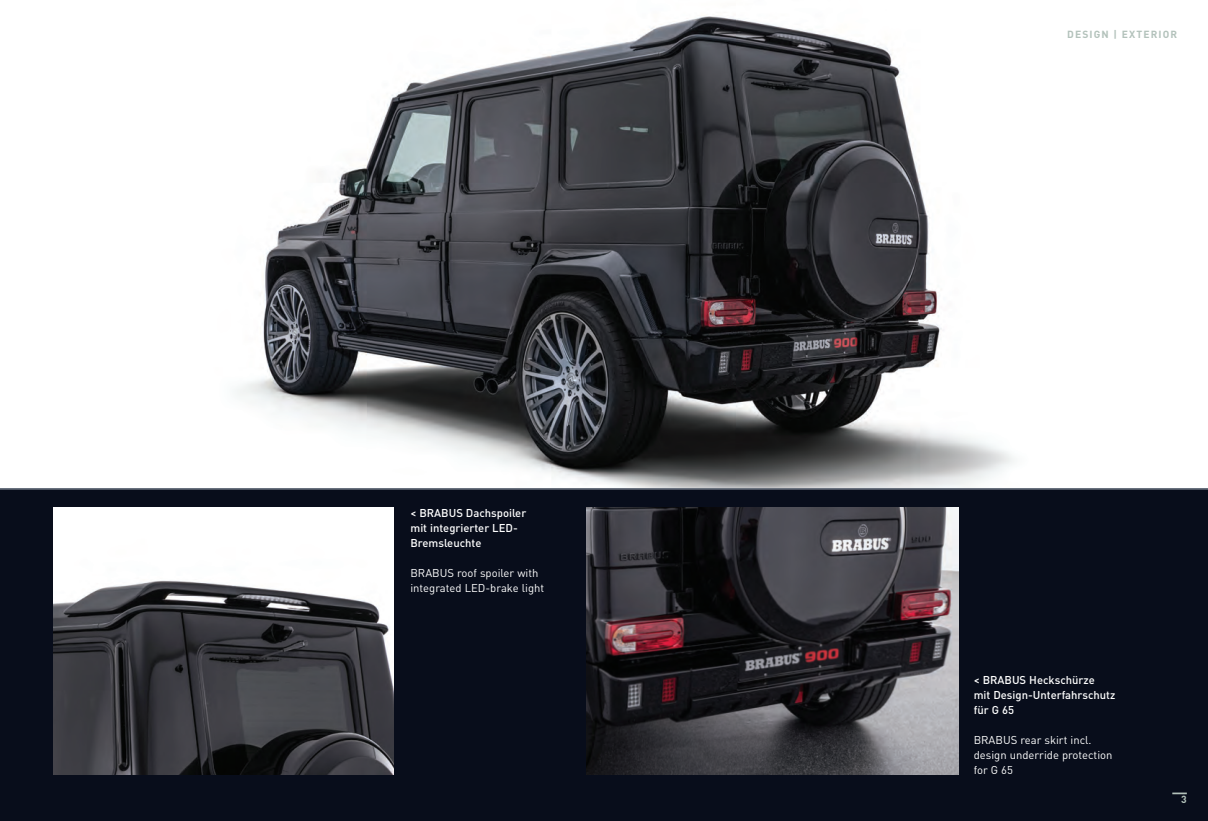
<style>
.page{position:relative;width:1208px;height:821px;background:#080d1b}
.page>*{position:absolute;margin:0;border:0;box-sizing:border-box;transform-origin:0 0}
.t1{font:500 11.25px/15px "DIN Pro";color:#fff}
.t2{font:11.25px/15px "DIN Pro";color:#fff}
.t3{font:700 10.2px "DIN Pro";letter-spacing:.11em;color:#b3c2bb}
</style>
<div class="page">
<img style="left:0;top:0;width:1208px;height:488px">
<svg style="left:1172px;top:792px;width:14px;height:2px"></svg>
<img style="left:53px;top:508px;width:340px;height:266px">
<img style="left:587px;top:508px;width:371px;height:266px">
<hr style="left:0;top:488px;width:1208px;height:2px;background:#68707d">
<p class="t1" style="left:410px;top:504px;width:117px">&lt; BRABUS Dachspoiler mit integrierter LED-<br>Bremsleuchte</p>
<p class="t2" style="left:410px;top:564px;width:135px">BRABUS roof spoiler with integrated LED-brake light</p>
<p class="t3" style="left:1067px;top:27px;width:112px">DESIGN | EXTERIOR</p>
<p class="t1" style="left:973px;top:671px;width:143px">&lt; BRABUS Heckschürze<br>mit Design-Unterfahrschutz für G 65</p>
<p class="t2" style="left:973px;top:731px;width:140px">BRABUS rear skirt incl. design underride protection for G 65</p>
<p class="t3" style="left:1181px;top:792px;width:7px">3</p>
</div>
